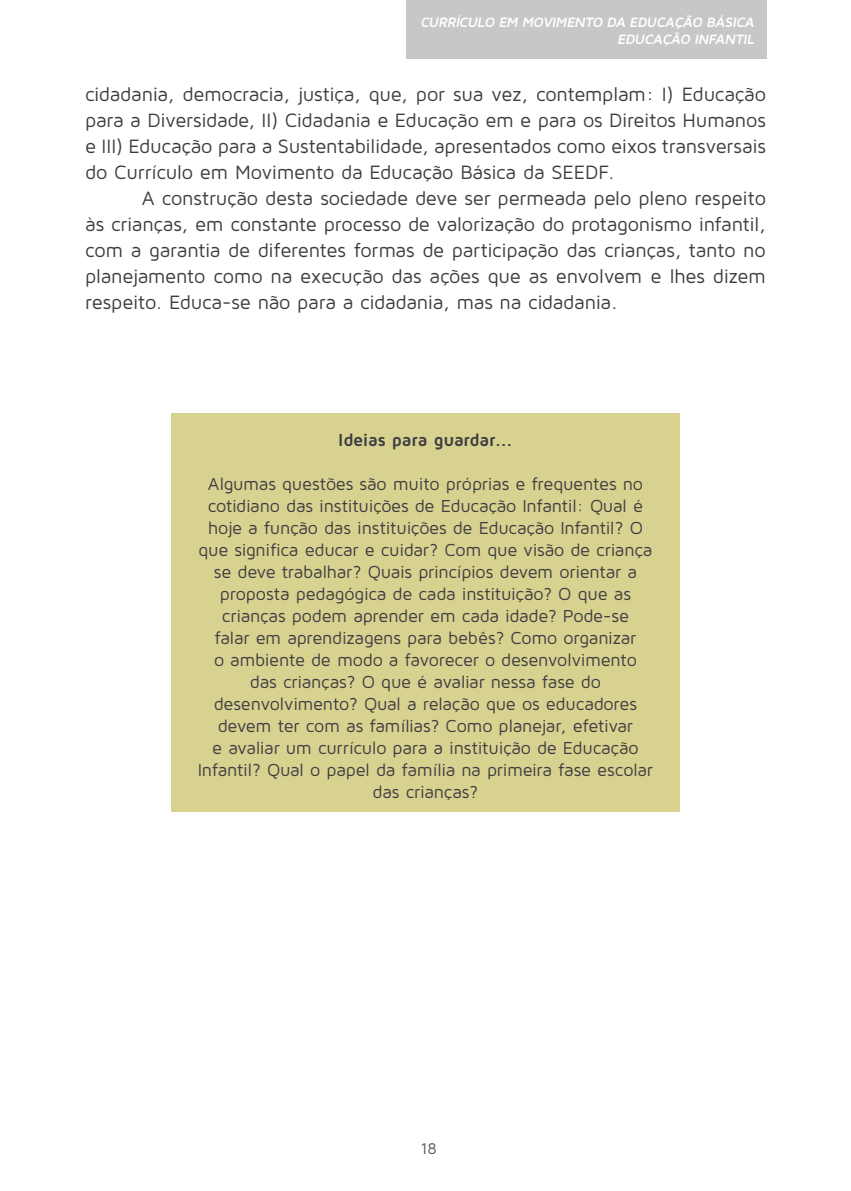
<style>
.page{position:relative;width:851px;height:1191px;background:#fff}
.page>*{position:absolute;margin:0;border:0;box-sizing:border-box;transform-origin:0 0}
.t1{font:20px/26px "Maven Pro";letter-spacing:-.015em;color:#3e3d40;text-align:justify}
.t2{font:18px/22px "Maven Pro";letter-spacing:-.015em;color:#3e3d40;text-align:center}
.t3{font:700 18px "Maven Pro";letter-spacing:-.015em;color:#3e3d40}
.t4{font:16px "Maven Pro";color:#58585a}
.t5{font:italic 700 14px/16.8px "Maven Pro";color:#fff;text-align:right}
</style>
<div class="page">
<div style="left:406px;top:0;width:360px;height:59px;background:#c6c7c8"></div>
<div style="left:171px;top:413px;width:508px;height:398px;background:#d8d291"></div>
<p class="t5" style="left:420px;top:13px;width:338px">CURRÍCULO EM MOVIMENTO DA EDUCAÇÃO BÁSICA<br>EDUCAÇÃO INFANTIL</p>
<p class="t1" style="left:85px;top:80px;width:682px">cidadania, democracia, justiça, que, por sua vez, contemplam: I) Educação para a Diversidade, II) Cidadania e Educação em e para os Direitos Humanos e III) Educação para a Sustentabilidade, apresentados como eixos transversais do Currículo em Movimento da Educação Básica da SEEDF.</p>
<p class="t1" style="left:85px;top:184px;width:682px;text-indent:57px">A construção desta sociedade deve ser permeada pelo pleno respeito às crianças, em constante processo de valorização do protagonismo infantil, com a garantia de diferentes formas de participação das crianças, tanto no planejamento como na execução das ações que as envolvem e lhes dizem respeito. Educa-se não para a cidadania, mas na cidadania.</p>
<p class="t3" style="left:338px;top:429px;width:176px">Ideias para guardar...</p>
<p class="t2" style="left:198px;top:472px;width:456px">Algumas questões são muito próprias e frequentes no cotidiano das instituições de Educação Infantil: Qual é hoje a função das instituições de Educação Infantil? O que significa educar e cuidar? Com que visão de criança se deve trabalhar? Quais princípios devem orientar a proposta pedagógica de cada instituição? O que as crianças podem aprender em cada idade? Pode-se<br>falar em aprendizagens para bebês? Como organizar<br>o ambiente de modo a favorecer o desenvolvimento<br>das crianças? O que é avaliar nessa fase do desenvolvimento? Qual a relação que os educadores devem ter com as famílias? Como planejar, efetivar<br>e avaliar um currículo para a instituição de Educação Infantil? Qual o papel da família na primeira fase escolar das crianças?</p>
<p class="t4" style="left:420px;top:1139px;width:18px">18</p>
</div>
